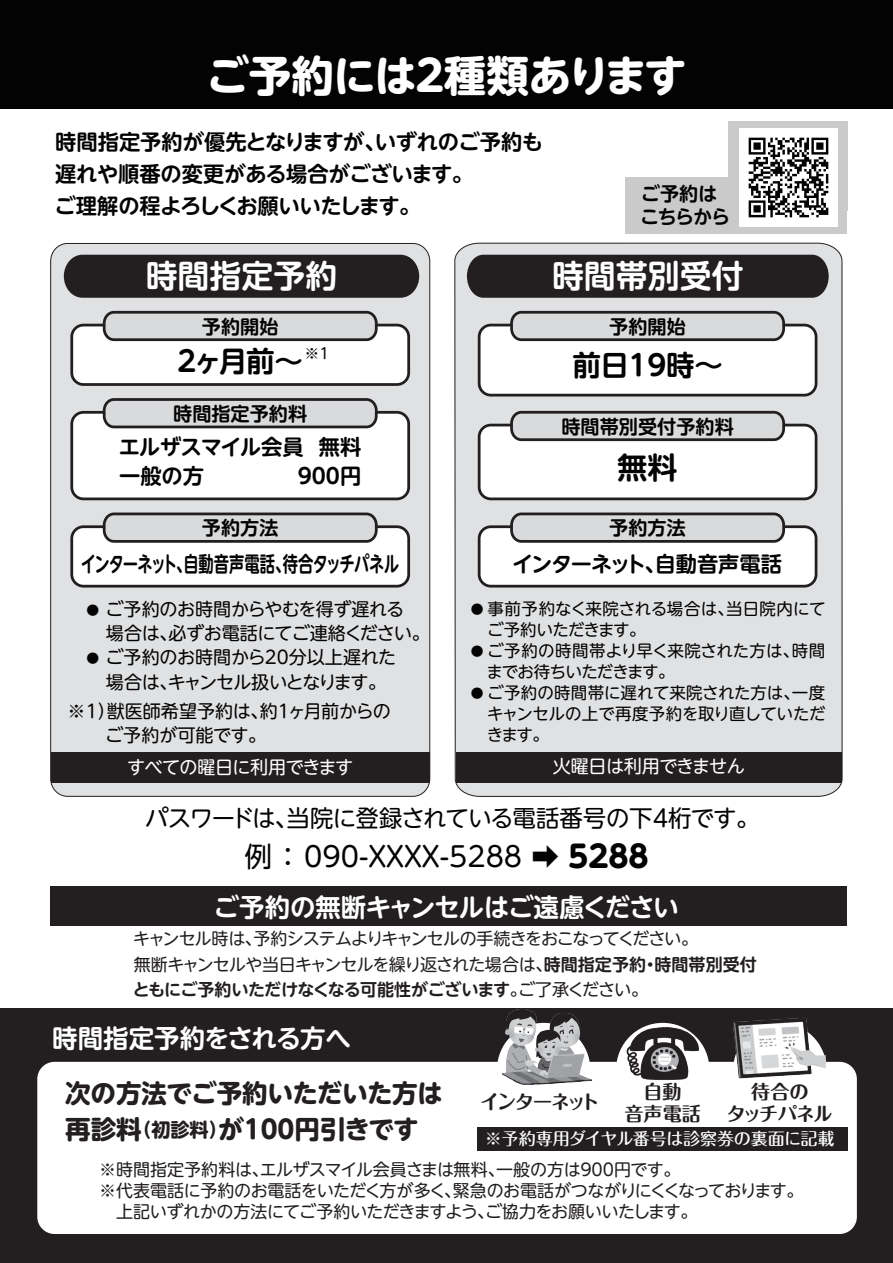
<style>
.page{position:relative;width:893px;height:1263px;background:#fff}
.page>*{position:absolute;margin:0;border:0;box-sizing:border-box;transform-origin:0 0}
.t1{font:700 42.6px "UD Shin M Go Pr 6 N";letter-spacing:-.02em;color:#fff}
.t2{font:700 31.95px "UD Shin M Go Pr 6 N De";color:#fff}
.t3{font:700 30px "UD Shin M Go Pr 6 N De";color:#030303}
.t4{font:700 28.5px "UD Shin M Go Pr 6 N De";letter-spacing:-.02em;color:#030303}
.t5{font:27.6px "UD Shin M Go Pr 6 N";color:#030303}
.t6{font:700 25.5px/36.2px "UD Shin M Go Pr 6 N";letter-spacing:-.01em;color:#231f20}
.t7{font:700 25.5px "UD Shin M Go Pr 6 N De";letter-spacing:-.02em;color:#fff}
.t8{font:23.4px "UD Shin M Go Pr 6 N";letter-spacing:-.03em;color:#030303}
.t9{font:700 21.3px/32px "UD Shin M Go Pr 6 N De";letter-spacing:-.015em;color:#030303}
.t10{font:700 21.3px "UD Shin M Go Pr 6 N De";letter-spacing:-.045em;color:#030303;scale:.72 1}
.t11{font:700 21.3px "UD Shin M Go Pr 6 N De";letter-spacing:-.045em;color:#030303}
.t12{font:700 19.2px "UD Shin M Go Pr 6 N De";color:#030303}
.t13{font:700 19.2px/21.3px "Maru Fo Pro";letter-spacing:-.06em;color:#231f20;text-align:center}
.t14{font:700 19.2px/23.4px "UD Shin M Go Pr 6 N De";letter-spacing:-.06em;color:#030303}
.t15{font:700 19.2px "Maru Fo Pro";letter-spacing:-.105em;color:#231f20}
.t16{font:18.15px/24px "UD Shin M Go Pr 6 N";letter-spacing:-.015em;color:#030303}
.t17{font:18.15px "UD Shin M Go Pr 6 N";letter-spacing:-.03em;color:#fff}
.t18{font:17.1px/21.3px "UD Shin M Go Pr 6 N";letter-spacing:-.025em;color:#231f20}
.t19{font:17.1px/25.3px "UD Shin M Go Pr 6 N";letter-spacing:-.045em;color:#231f20}
.t20{font:700 17.1px "UD Shin M Go Pr 6 N De";letter-spacing:-.025em;color:#231f20}
.t21{font:500 17.1px "Maru Fo Pro";letter-spacing:-.015em;color:#fff}
.t22{font:16.5px/21px "UD Shin M Go Pr 6 N";letter-spacing:-.015em;color:#030303}
.t23{font:14.85px "UD Shin M Go Pr 6 N";color:#030303}
.t24{font:12.75px "UD Shin M Go Pr 6 N";color:#030303}
.s1{font-weight:700;font-size:30.45px}
.s2{font-family:"UD Shin M Go Pr 6 N De";font-weight:700}
.s3{font-family:"UD Shin M Go Pr 6 N";font-weight:400}
.s4{font-size:19.2px}
</style>
<div class="page">
<div style="left:626px;top:177px;width:221px;height:57px;background:#cacacb"></div>
<div style="left:728px;top:122px;width:119px;height:89px;background:#cacacb"></div>
<div style="left:454px;top:242px;width:389px;height:555px;background:#e0e1e3"></div>
<div style="left:467px;top:255px;width:362px;height:43px;background:#231f20"></div>
<img style="left:739px;top:128px;width:99px;height:99px">
<div style="left:0;top:0;width:893px;height:109px;background:#030303"></div>
<div style="left:51px;top:243px;width:379px;height:553px;background:#e0e1e3;border-radius:17px"></div>
<div style="left:64px;top:255px;width:355px;height:43px;background:#231f20"></div>
<div style="left:72px;top:325px;width:337px;height:59px;background:#fff;border-radius:12px"></div>
<div style="left:70px;top:324px;width:340px;height:62px;border:3px solid #231f20;border-radius:12px"></div>
<svg style="left:101px;top:310px;width:278px;height:32px"></svg>
<div style="left:72px;top:527px;width:337px;height:59px;background:#fff;border-radius:12px"></div>
<div style="left:70px;top:525px;width:340px;height:62px;border:3px solid #231f20;border-radius:12px"></div>
<svg style="left:101px;top:512px;width:278px;height:31px"></svg>
<div style="left:72px;top:412px;width:337px;height:87px;background:#fff;border-radius:12px"></div>
<div style="left:70px;top:411px;width:340px;height:89px;border:3px solid #231f20;border-radius:12px"></div>
<svg style="left:101px;top:398px;width:278px;height:31px"></svg>
<div style="left:50px;top:886px;width:796px;height:40px;background:#231f20"></div>
<div style="left:479px;top:325px;width:337px;height:70px;background:#fff;border-radius:12px"></div>
<div style="left:478px;top:324px;width:339px;height:72px;border:3px solid #231f20;border-radius:12px"></div>
<svg style="left:509px;top:309px;width:277px;height:33px"></svg>
<div style="left:479px;top:527px;width:337px;height:59px;background:#fff;border-radius:12px"></div>
<div style="left:478px;top:525px;width:339px;height:62px;border:3px solid #231f20;border-radius:12px"></div>
<svg style="left:509px;top:511px;width:277px;height:32px"></svg>
<div style="left:479px;top:425px;width:337px;height:74px;background:#fff;border-radius:12px"></div>
<div style="left:478px;top:424px;width:339px;height:76px;border:3px solid #231f20;border-radius:12px"></div>
<svg style="left:509px;top:409px;width:277px;height:33px"></svg>
<div style="left:51px;top:753px;width:378px;height:30px;background:#231f20"></div>
<div style="left:456px;top:753px;width:386px;height:30px;background:#231f20"></div>
<div style="left:0;top:1008px;width:893px;height:255px;background:#231f20"></div>
<div style="left:37px;top:1062px;width:820px;height:172px;background:#fff;border-radius:17px"></div>
<div style="left:477px;top:1127px;width:371px;height:24px;background:#231f20"></div>
<img style="left:499px;top:1008px;width:96px;height:69px">
<div style="left:616px;top:1023px;width:93px;height:93px;background:#fff;border-radius:50%"></div>
<img style="left:624px;top:1023px;width:77px;height:54px">
<svg style="left:507px;top:1077px;width:181px;height:8px"></svg>
<svg style="left:719px;top:695px;width:121px;height:384px"></svg>
<h1 class="t1" style="left:206px;top:38px;width:482px">ご予約には2種類あります</h1>
<p class="t9" style="left:55px;top:125px;width:490px">時間指定予約が優先となりますが、いずれのご予約も遅れや順番の変更がある場合がございます。<br>ご理解の程よろしくお願いいたします。</p>
<p class="t14" style="left:640px;top:181px;width:91px">ご予約はこちらから</p>
<h2 class="t2" style="left:146px;top:249px;width:193px">時間指定予約</h2>
<p class="t12" style="left:202px;top:310px;width:78px">予約開始</p>
<h3 class="t4" style="left:178px;top:337px;width:127px">2ヶ月前～</h3>
<p class="t23" style="left:305px;top:341px;width:26px">※1</p>
<p class="t12" style="left:173px;top:397px;width:136px">時間指定予約料</p>
<p class="t9" style="left:119px;top:431px;width:244px;line-height:29px">エルザスマイル会員 無料一般の方</p>
<p class="t9" style="left:298px;top:458px;width:65px">900円</p>
<h2 class="t2" style="left:552px;top:249px;width:193px">時間帯別受付</h2>
<p class="t12" style="left:609px;top:310px;width:78px">予約開始</p>
<h3 class="t4" style="left:573px;top:341px;width:152px">前日19時～</h3>
<p class="t12" style="left:561px;top:410px;width:174px">時間帯別受付予約料</p>
<h3 class="t3" style="left:618px;top:442px;width:61px">無料</h3>
<p class="t12" style="left:202px;top:511px;width:78px">予約方法</p>
<p class="t10" style="left:81px;top:545px;width:444px">インターネット、自動音声電話、待合タッチパネル</p>
<p class="t16" style="left:105px;top:596px;width:326px">ご予約のお時間からやむを得ず遅れる<br>場合は、必ずお電話にてご連絡ください。ご予約のお時間から20分以上遅れた<br>場合は、キャンセル扱いとなります。</p>
<p class="t24" style="left:86px;top:599px;width:14px">●</p>
<p class="t24" style="left:86px;top:647px;width:14px">●</p>
<p class="t16" style="left:105px;top:698px;width:287px;text-indent:-38px">※1）獣医師希望予約は、約1ヶ月前からのご予約が可能です。</p>
<p class="t12" style="left:609px;top:511px;width:78px">予約方法</p>
<p class="t11" style="left:512px;top:545px;width:271px">インターネット、自動音声電話</p>
<p class="t22" style="left:487px;top:597px;width:341px">事前予約なく来院される場合は、当日院内にてご予約いただきます。<br>ご予約の時間帯より早く来院された方は、時間までお待ちいただきます。<br>ご予約の時間帯に遅れて来院された方は、一度キャンセルの上で再度予約を取り直していただきます。</p>
<p class="t24" style="left:471px;top:598px;width:14px">●</p>
<p class="t24" style="left:471px;top:640px;width:14px">●</p>
<p class="t24" style="left:471px;top:682px;width:14px">●</p>
<p class="t17" style="left:127px;top:752px;width:228px">すべての曜日に利用できます</p>
<p class="t17" style="left:553px;top:751px;width:194px">火曜日は利用できません</p>
<h3 class="t8" style="left:145px;top:799px;width:616px">パスワードは、当院に登録されている電話番号の下4桁です。</h3>
<h3 class="t5" style="left:244px;top:834px;width:406px">例 ： 090-XXXX-5288 ➡ <span class="s1">5288</span></h3>
<h3 class="t7" style="left:214px;top:886px;width:466px">ご予約の無断キャンセルはご遠慮ください</h3>
<p class="t19" style="left:133px;top:925px;width:625px">キャンセル時は、予約システムよりキャンセルの手続きをおこなってください。<br>無断キャンセルや当日キャンセルを繰り返された場合は、<span class="s2">時間指定予約・時間帯別受付</span></p>
<p class="t20" style="left:133px;top:975px;width:517px">ともにご予約いただけなくなる可能性がございます<span class="s3">。ご了承ください。</span></p>
<h3 class="t7" style="left:52px;top:1017px;width:300px">時間指定予約をされる方へ</h3>
<h3 class="t6" style="left:65px;top:1073px;width:379px">次の方法でご予約いただいた方は再診料<span class="s4">（初診料）</span>が100円引きです</h3>
<p class="t18" style="left:99px;top:1157px;width:706px">※時間指定予約料は、エルザスマイル会員さまは無料、一般の方は900円です。<br>※代表電話に予約のお電話をいただく方が多く、緊急のお電話がつながりにくくなっております。　上記いずれかの方法にてご予約いただきますよう、ご協力をお願いいたします。</p>
<p class="t15" style="left:480px;top:1087px;width:121px">インターネット</p>
<p class="t13" style="left:624px;top:1079px;width:78px">自動<br>音声電話</p>
<p class="t13" style="left:726px;top:1079px;width:108px">待合の<br>タッチパネル</p>
<p class="t21" style="left:485px;top:1125px;width:351px">※予約専用ダイヤル番号は診察券の裏面に記載</p>
</div>
